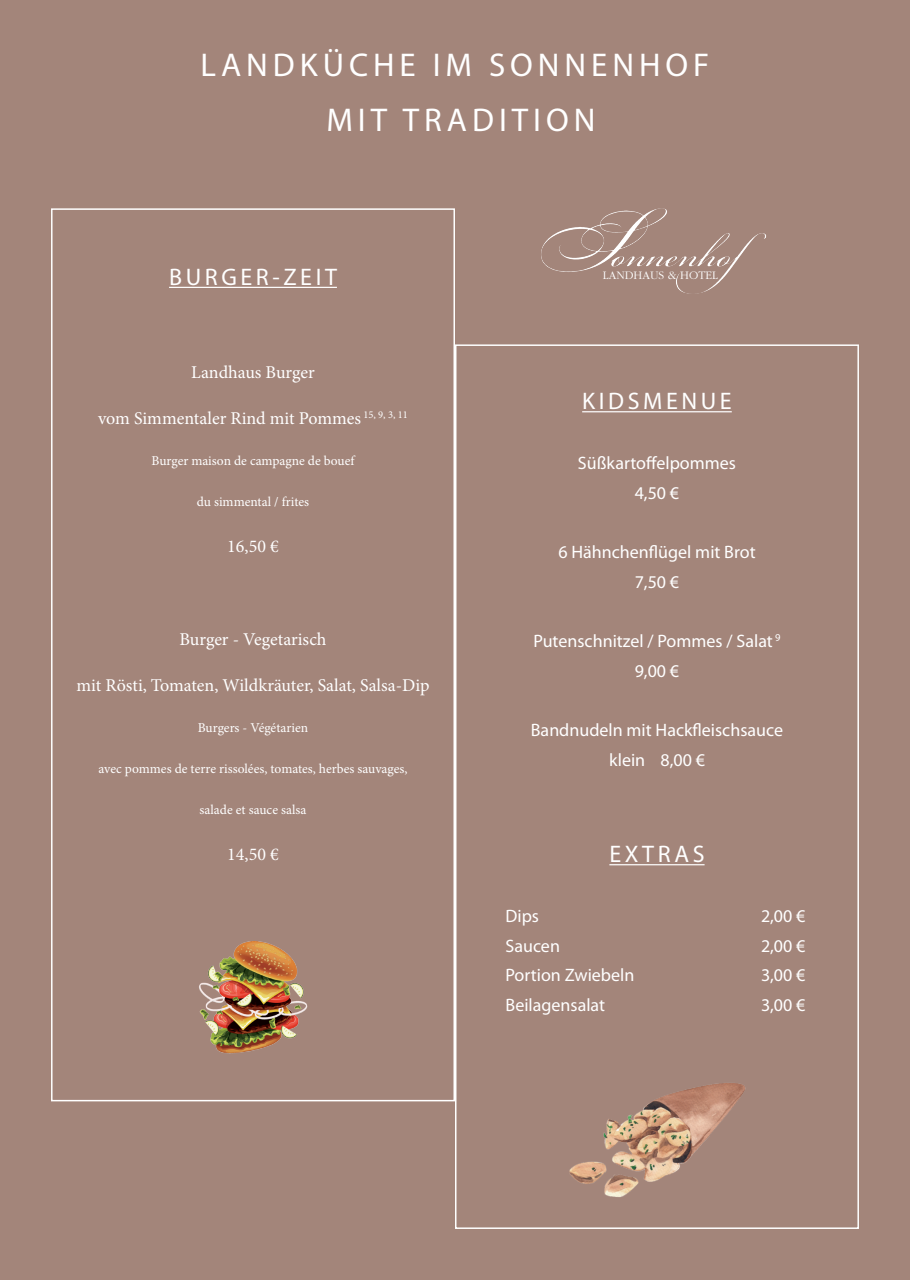
<style>
.page{position:relative;width:910px;height:1280px;background:#a3857a}
.page>*{position:absolute;margin:0;border:0;box-sizing:border-box;transform-origin:0 0}
.t1{font:33px/54.8px "Myriad Pro";letter-spacing:.15em;color:#fff;text-align:center}
.t2{font:24px "Myriad Pro";letter-spacing:.15em;color:#fff}
.t3{font:18px "Myriad Pro";color:#fff}
.t4{font:18px "Minion Pro";color:#fff}
.t5{font:13.5px "Minion Pro";color:#fff}
.t6{font:300 12px "Garamond LT";color:#fff}
</style>
<div class="page">
<hr style="left:582px;top:411px;width:150px;height:1px;background:#fff">
<hr style="left:609px;top:864px;width:96px;height:1px;background:#fff">
<div style="left:455px;top:344px;width:404px;height:885px;border:2px solid #fff"></div>
<img style="left:569px;top:1083px;width:177px;height:115px">
<hr style="left:169px;top:287px;width:168px;height:1px;background:#fff">
<div style="left:51px;top:208px;width:404px;height:893px;border:2px solid #fff"></div>
<img style="left:199px;top:942px;width:109px;height:112px">
<img style="left:555px;top:208px;width:105px;height:26px">
<p class="t1" style="left:201px;top:37px;width:510px">LANDKÜCHE IM SONNENHOF<br>MIT TRADITION</p>
<p class="t2" style="left:169px;top:262px;width:169px">BURGER-ZEIT</p>
<p class="t4" style="left:191px;top:360px;width:125px">Landhaus Burger</p>
<p class="t4" style="left:98px;top:406px;width:311px">vom Simmentaler Rind mit Pommes <sup>15,</sup> <sup>9,</sup> <sup>3,</sup> <sup>11</sup></p>
<p class="t5" style="left:152px;top:451px;width:204px">Burger maison de campagne de bouef</p>
<p class="t5" style="left:197px;top:492px;width:114px">du simmental / frites</p>
<p class="t4" style="left:227px;top:534px;width:53px">16,50 €</p>
<p class="t4" style="left:179px;top:627px;width:148px">Burger - Vegetarisch</p>
<p class="t4" style="left:77px;top:673px;width:354px">mit Rösti, Tomaten, Wildkräuter, Salat, Salsa-Dip</p>
<p class="t5" style="left:198px;top:718px;width:112px">Burgers - Végétarien</p>
<p class="t5" style="left:99px;top:759px;width:310px">avec pommes de terre rissolées, tomates, herbes sauvages,</p>
<p class="t5" style="left:199px;top:800px;width:109px">salade et sauce salsa</p>
<p class="t4" style="left:227px;top:842px;width:53px">14,50 €</p>
<p class="t6" style="left:603px;top:268px;width:116px">LANDHAUS &amp; HOTEL</p>
<p class="t2" style="left:582px;top:386px;width:151px">KIDSMENUE</p>
<p class="t3" style="left:578px;top:452px;width:159px">Süßkartoffelpommes</p>
<p class="t3" style="left:635px;top:481px;width:46px">4,50 €</p>
<p class="t3" style="left:558px;top:541px;width:199px">6 Hähnchenflügel mit Brot</p>
<p class="t3" style="left:635px;top:570px;width:46px">7,50 €</p>
<p class="t3" style="left:533px;top:630px;width:249px">Putenschnitzel / Pommes / Salat <sup>9</sup></p>
<p class="t3" style="left:635px;top:660px;width:46px">9,00 €</p>
<p class="t3" style="left:531px;top:719px;width:254px">Bandnudeln mit Hackfleischsauce</p>
<p class="t3" style="left:609px;top:749px;width:97px">klein 8,00 €</p>
<p class="t2" style="left:609px;top:839px;width:97px">EXTRAS</p>
<p class="t3" style="left:505px;top:905px;width:35px">Dips</p>
<p class="t3" style="left:761px;top:905px;width:46px">2,00 €</p>
<p class="t3" style="left:505px;top:934px;width:56px">Saucen</p>
<p class="t3" style="left:761px;top:934px;width:46px">2,00 €</p>
<p class="t3" style="left:505px;top:964px;width:130px">Portion Zwiebeln</p>
<p class="t3" style="left:761px;top:964px;width:46px">3,00 €</p>
<p class="t3" style="left:505px;top:994px;width:101px">Beilagensalat</p>
<p class="t3" style="left:761px;top:994px;width:46px">3,00 €</p>
</div>
